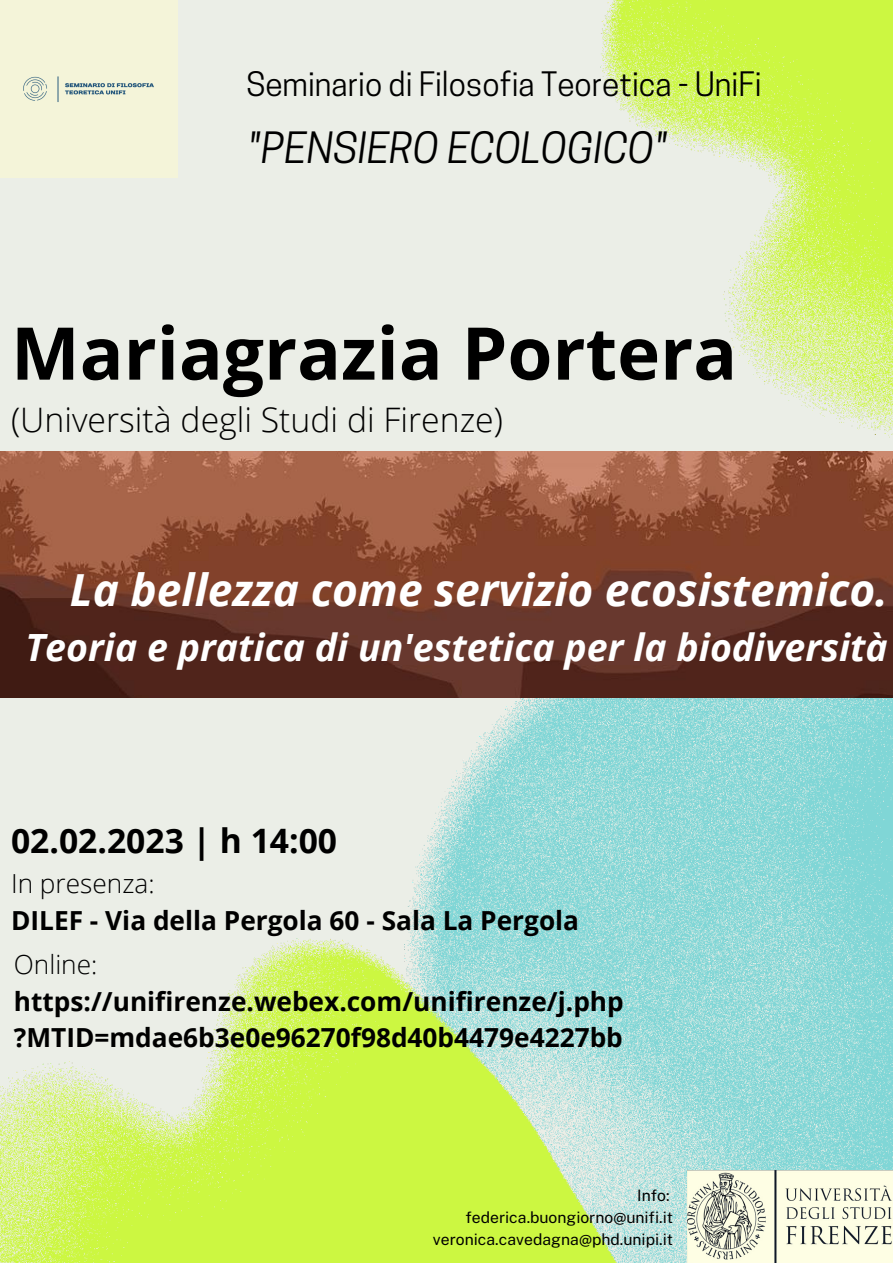
<style>
.page{position:relative;width:893px;height:1263px;background:#ebeee7}
.page>*{position:absolute;margin:0;border:0;box-sizing:border-box;transform-origin:0 0}
.t1{font:700 72.75px "Open Sans";color:#000}
.t2{font:italic 700 44.25px "Open Sans";color:#fff}
.t3{font:italic 40.5px "Cooper Hewitt";color:#000}
.t4{font:italic 700 37.5px "Open Sans";color:#fff}
.t5{font:300 33.75px "Open Sans";color:#000}
.t6{font:700 33.67px "Open Sans";color:#000}
.t7{font:31.65px "Cooper Hewitt";color:#000}
.t8{font:700 26.25px/36.6px "Open Sans";color:#000}
.t9{font:300 26.25px "Open Sans";color:#000}
.t10{font:15.75px/22px "Public Sans";color:#000;text-align:right}
</style>
<div class="page">
<img style="left:404px;top:697px;width:489px;height:566px">
<img style="left:0;top:938px;width:632px;height:325px">
<img style="left:600px;top:0;width:293px;height:438px">
<div style="left:0;top:0;width:177px;height:177px;background:#f4f4d9"></div>
<img style="left:0;top:452px;width:893px;height:245px">
<img style="left:687px;top:1171px;width:206px;height:92px">
<p class="t7" style="left:246px;top:72px;width:517px">Seminario di Filosofia Teoretica - UniFi</p>
<h3 class="t3" style="left:247px;top:133px;width:422px">"PENSIERO ECOLOGICO"</h3>
<h1 class="t1" style="left:11px;top:302px;width:727px">Mariagrazia Portera</h1>
<p class="t5" style="left:11px;top:395px;width:493px">(Università degli Studi di Firenze)</p>
<h2 class="t2" style="left:70px;top:558px;width:819px">La bellezza come servizio ecosistemico.</h2>
<h3 class="t4" style="left:25px;top:621px;width:864px">Teoria e pratica di un'estetica per la biodiversità</h3>
<p class="t6" style="left:11px;top:817px;width:327px">02.02.2023 | h 14:00</p>
<p class="t9" style="left:11px;top:865px;width:145px">In presenza:</p>
<p class="t8" style="left:11px;top:901px;width:569px">DILEF - Via della Pergola 60 - Sala La Pergola</p>
<p class="t9" style="left:14px;top:946px;width:85px">Online:</p>
<p class="t8" style="left:14px;top:982px;width:611px">https://unifirenze.webex.com/unifirenze/j.php ?MTID=mdae6b3e0e96270f98d40b4479e4227bb</p>
<p class="t10" style="left:433px;top:1184px;width:242px">Info: federica.buongiorno@unifi.it veronica.cavedagna@phd.unipi.it</p>
</div>
